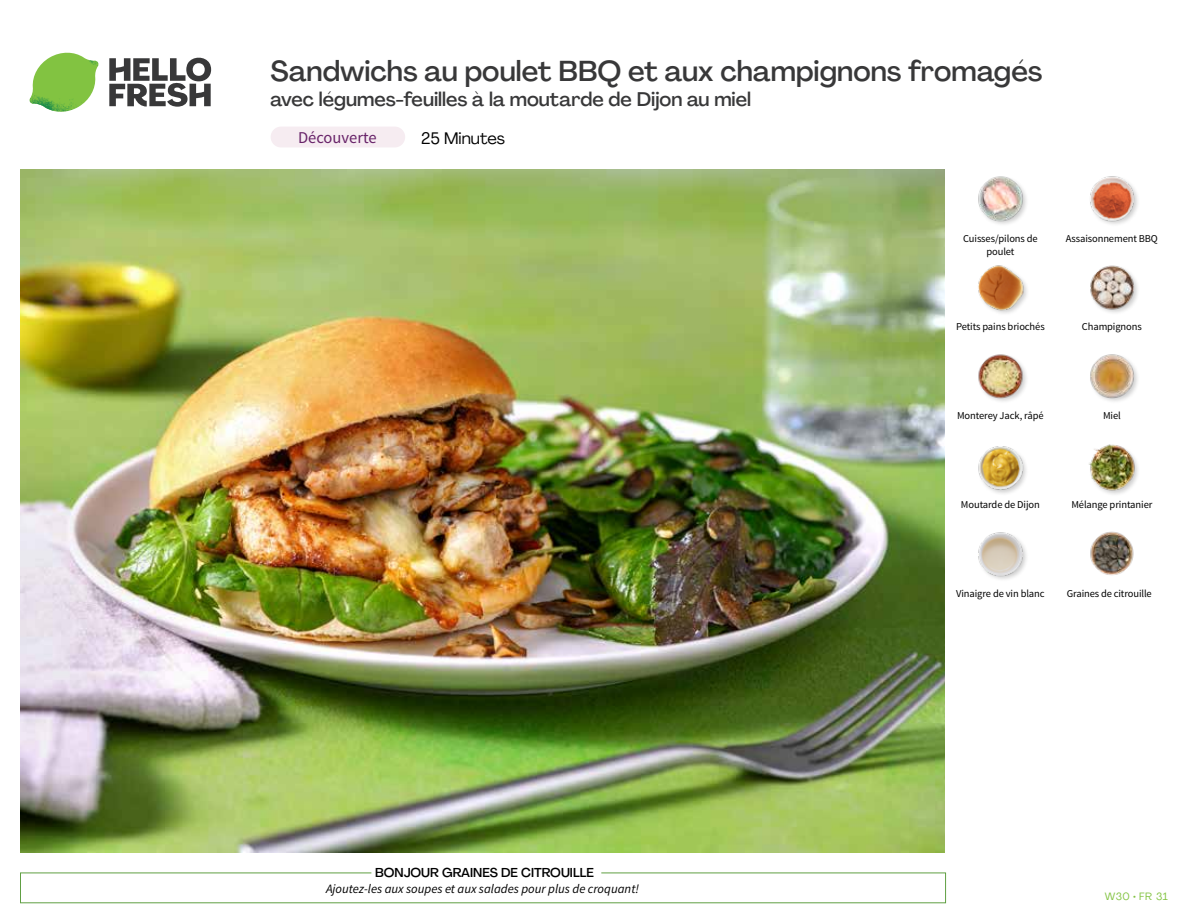
<style>
.page{position:relative;width:1188px;height:918px;background:#fff}
.page>*{position:absolute;margin:0;border:0;box-sizing:border-box;transform-origin:0 0}
.t1{font:500 28.5px "Agrandir";color:#383839}
.t2{font:500 19.5px "Agrandir";color:#383839}
.t3{font:16.5px "Source Sans Pro";color:#682369}
.t4{font:16.5px "Agrandir";color:#000}
.t5{font:italic 12.75px "Source Sans Pro";color:#000}
.t6{font:500 12.75px "Agrandir";color:#000}
.t7{font:10.5px/13.5px "Source Sans Pro";letter-spacing:-.01em;color:#000;text-align:center}
.t8{font:10.5px "Agrandir";letter-spacing:.05em;color:#82c341}
</style>
<div class="page">
<div style="left:271px;top:127px;width:134px;height:20px;background:#f6ecf1;border-radius:10px"></div>
<svg style="left:109px;top:57px;width:102px;height:50px"></svg>
<svg style="left:34px;top:53px;width:62px;height:40px"></svg>
<img style="left:67px;top:53px;width:32px;height:26px">
<img style="left:33px;top:75px;width:59px;height:11px">
<img style="left:29px;top:79px;width:61px;height:33px">
<img style="left:65px;top:86px;width:27px;height:25px">
<div style="left:20px;top:873px;width:926px;height:30px;border:1px solid #609f43"></div>
<div style="left:371px;top:865px;width:230px;height:15px;background:#fff"></div>
<img style="left:21px;top:170px;width:924px;height:682px">
<img style="left:1090px;top:531px;width:44px;height:44px">
<img style="left:978px;top:532px;width:49px;height:48px">
<img style="left:1089px;top:444px;width:49px;height:51px">
<img style="left:978px;top:446px;width:48px;height:48px">
<img style="left:1090px;top:354px;width:48px;height:48px">
<img style="left:978px;top:354px;width:49px;height:48px">
<img style="left:1090px;top:265px;width:48px;height:48px">
<img style="left:978px;top:265px;width:49px;height:49px">
<img style="left:1090px;top:176px;width:48px;height:48px">
<img style="left:978px;top:176px;width:49px;height:48px">
<h1 class="t1" style="left:271px;top:53px;width:773px">Sandwichs au poulet BBQ et aux champignons fromagés</h1>
<h2 class="t2" style="left:271px;top:88px;width:482px">avec légumes-feuilles à la moutarde de Dijon au miel</h2>
<h3 class="t3" style="left:298px;top:128px;width:80px">Découverte</h3>
<h3 class="t4" style="left:421px;top:128px;width:86px">25 Minutes</h3>
<p class="t7" style="left:963px;top:232px;width:76px">Cuisses/pilons de poulet</p>
<p class="t7" style="left:1066px;top:232px;width:94px">Assaisonnement BBQ</p>
<p class="t7" style="left:956px;top:320px;width:90px">Petits pains briochés</p>
<p class="t7" style="left:1082px;top:320px;width:62px">Champignons</p>
<p class="t7" style="left:957px;top:409px;width:88px">Monterey Jack, râpé</p>
<p class="t7" style="left:1103px;top:409px;width:19px">Miel</p>
<p class="t7" style="left:961px;top:498px;width:80px">Moutarde de Dijon</p>
<p class="t7" style="left:1071px;top:498px;width:82px">Mélange printanier</p>
<p class="t6" style="left:375px;top:864px;width:220px">BONJOUR GRAINES DE CITROUILLE</p>
<p class="t5" style="left:326px;top:881px;width:314px">Ajoutez-les aux soupes et aux salades pour plus de croquant!</p>
<p class="t7" style="left:956px;top:587px;width:90px">Vinaigre de vin blanc</p>
<p class="t7" style="left:1067px;top:587px;width:87px">Graines de citrouille</p>
<p class="t8" style="left:1105px;top:890px;width:65px">W30 • FR 31</p>
</div>
